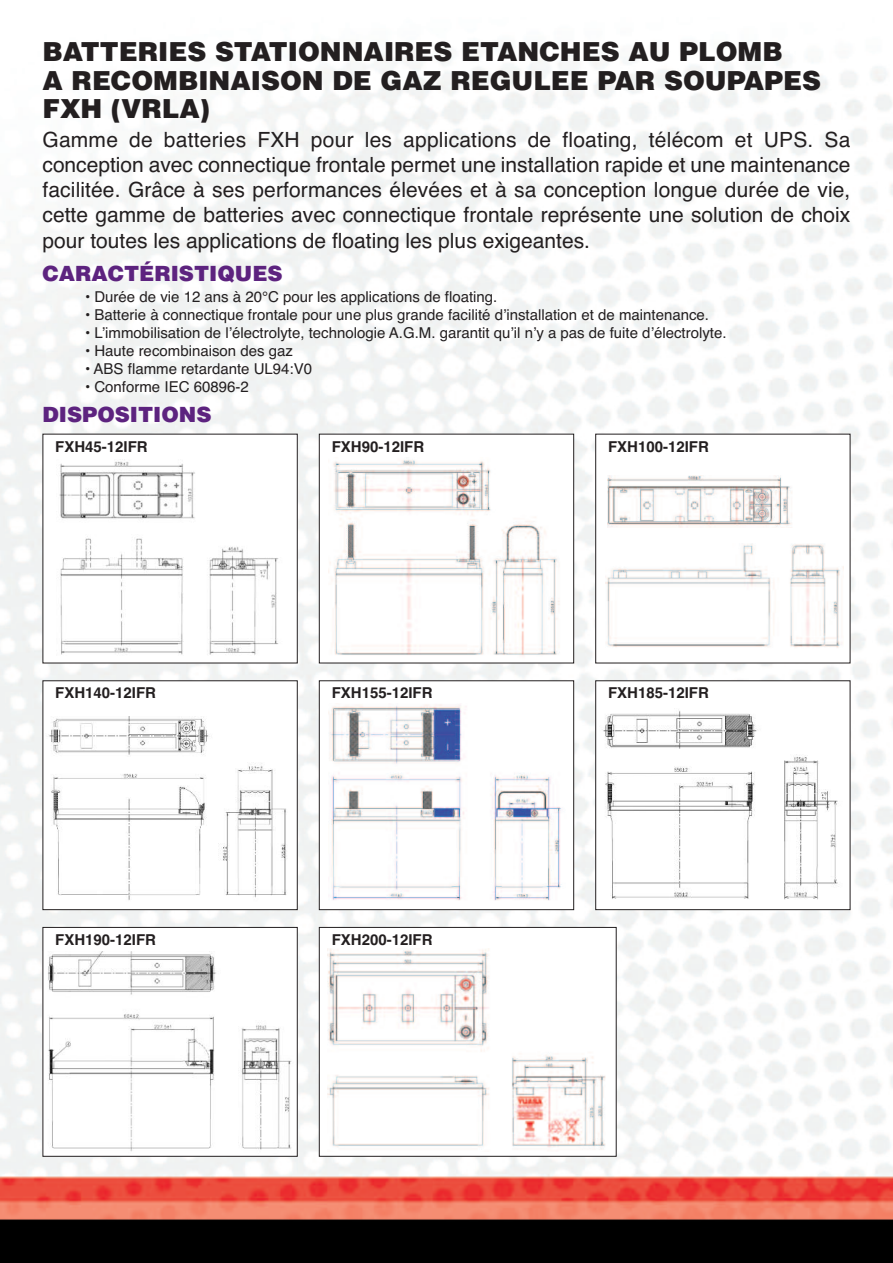
<style>
.page{position:relative;width:893px;height:1263px;background:#fff}
.page>*{position:absolute;margin:0;border:0;box-sizing:border-box;transform-origin:0 0}
.t1{font:900 26.25px/28.5px "Helvetica";color:#231f20}
.t2{font:21px/25.2px "Helvetica";color:#231f20;text-align:justify}
.t3{font:900 21px "Helvetica";color:#5d237f}
.t4{font:15px "Helvetica";color:#231f20}
.t5{font:700 15px "Helvetica";color:#231f20}
</style>
<div class="page">
<img style="left:0;top:56px;width:893px;height:1207px">
<div style="left:43px;top:434px;width:254px;height:229px;background:#fff"></div>
<img style="left:59px;top:459px;width:220px;height:196px">
<div style="left:319px;top:434px;width:255px;height:229px;background:#fff"></div>
<img style="left:330px;top:460px;width:230px;height:196px">
<div style="left:319px;top:434px;width:255px;height:229px;border:1px solid #231f20"></div>
<div style="left:596px;top:434px;width:254px;height:229px;background:#fff"></div>
<img style="left:606px;top:544px;width:238px;height:104px">
<div style="left:43px;top:681px;width:254px;height:229px;background:#fff"></div>
<img style="left:48px;top:716px;width:239px;height:184px">
<div style="left:43px;top:680px;width:255px;height:230px;border:1px solid #231f20"></div>
<div style="left:319px;top:681px;width:255px;height:229px;background:#fff"></div>
<img style="left:329px;top:704px;width:233px;height:197px">
<div style="left:319px;top:680px;width:255px;height:230px;border:1px solid #231f20"></div>
<div style="left:596px;top:681px;width:254px;height:229px;background:#fff"></div>
<img style="left:603px;top:711px;width:235px;height:189px">
<div style="left:595px;top:680px;width:255px;height:230px;border:1px solid #231f20"></div>
<div style="left:43px;top:927px;width:254px;height:229px;background:#fff"></div>
<img style="left:48px;top:952px;width:244px;height:200px">
<div style="left:43px;top:927px;width:255px;height:230px;border:1px solid #231f20"></div>
<div style="left:319px;top:927px;width:297px;height:229px;background:#fff"></div>
<img style="left:328px;top:948px;width:278px;height:202px">
<div style="left:319px;top:927px;width:298px;height:230px;border:1px solid #231f20"></div>
<img style="left:608px;top:475px;width:184px;height:52px">
<p class="t1" style="left:43px;top:38px;width:780px">BATTERIES STATIONNAIRES ETANCHES AU PLOMB<br>A RECOMBINAISON DE GAZ REGULEE PAR SOUPAPES<br>FXH (VRLA)</p>
<p class="t2" style="left:43px;top:127px;width:809px">Gamme de batteries FXH pour les applications de floating, télécom et UPS. Sa conception avec connectique frontale permet une installation rapide et une maintenance facilitée. Grâce à ses performances élevées et à sa conception longue durée de vie, cette gamme de batteries avec connectique frontale représente une solution de choix pour toutes les applications de floating les plus exigeantes.</p>
<p class="t3" style="left:43px;top:261px;width:242px">CARACTÉRISTIQUES</p>
<p class="t4" style="left:85px;top:288px;width:414px">• Durée de vie 12 ans à 20°C pour les applications de floating.</p>
<p class="t4" style="left:85px;top:306px;width:625px">• Batterie à connectique frontale pour une plus grande facilité d’installation et de maintenance.</p>
<p class="t4" style="left:85px;top:324px;width:643px">• L’immobilisation de l’électrolyte, technologie A.G.M. garantit qu’il n’y a pas de fuite d’électrolyte.</p>
<p class="t4" style="left:85px;top:342px;width:209px">• Haute recombinaison des gaz</p>
<p class="t4" style="left:85px;top:360px;width:229px">• ABS flamme retardante UL94:V0</p>
<p class="t4" style="left:85px;top:378px;width:165px">• Conforme IEC 60896-2</p>
<p class="t3" style="left:43px;top:403px;width:171px">DISPOSITIONS</p>
<p class="t5" style="left:55px;top:438px;width:94px">FXH45-12IFR</p>
<p class="t5" style="left:332px;top:438px;width:94px">FXH90-12IFR</p>
<p class="t5" style="left:608px;top:438px;width:102px">FXH100-12IFR</p>
<p class="t5" style="left:55px;top:684px;width:102px">FXH140-12IFR</p>
<p class="t5" style="left:332px;top:684px;width:102px">FXH155-12IFR</p>
<p class="t5" style="left:608px;top:684px;width:102px">FXH185-12IFR</p>
<p class="t5" style="left:55px;top:931px;width:102px">FXH190-12IFR</p>
<p class="t5" style="left:332px;top:931px;width:102px">FXH200-12IFR</p>
</div>
